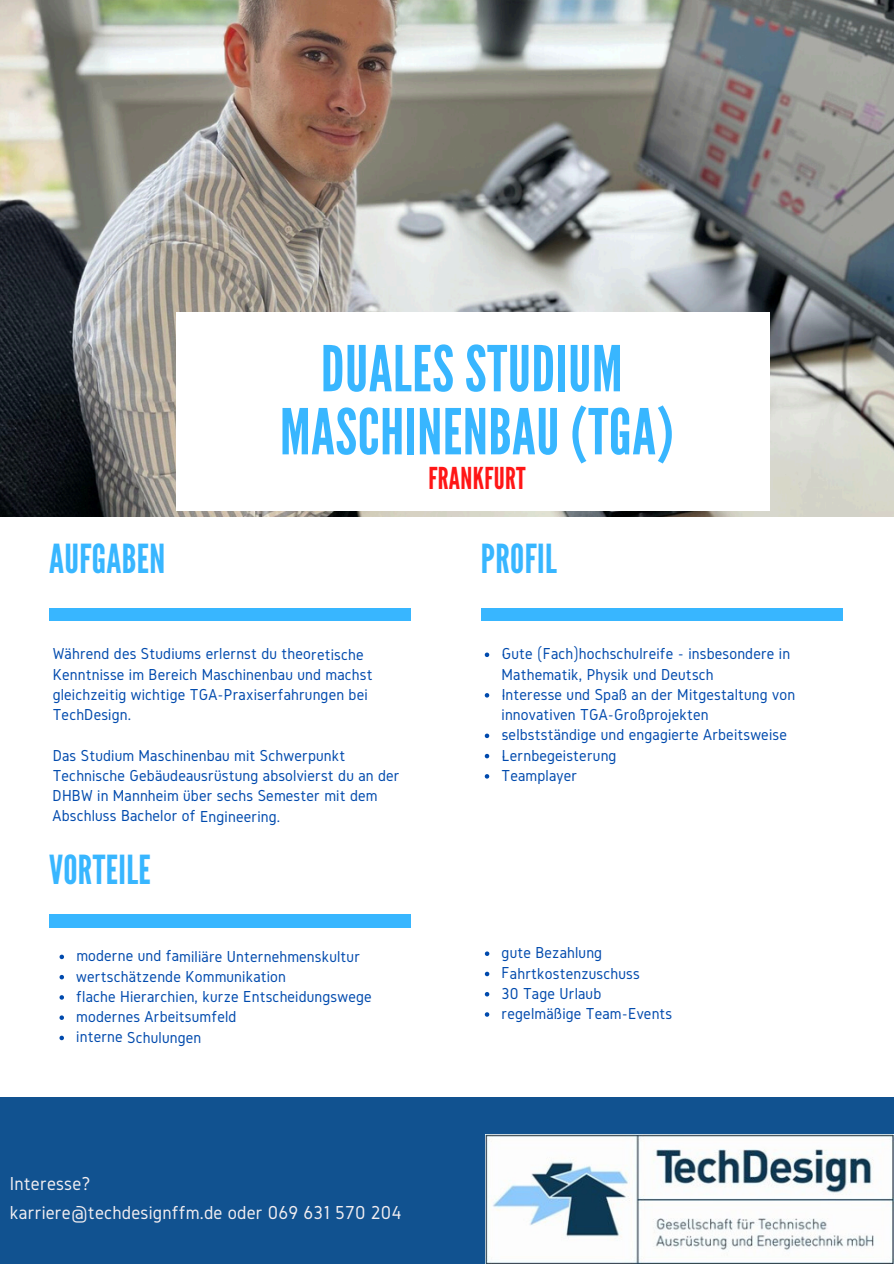
<style>
.page{position:relative;width:894px;height:1264px;background:#fff}
.page>*{position:absolute;margin:0;border:0;box-sizing:border-box;transform-origin:0 0}
.t1{font:63.15px/63px "League Gothic";letter-spacing:.01em;color:#38b6ff;text-align:center}
.t2{font:39.9px "League Gothic";letter-spacing:.01em;color:#38b6ff}
.t3{font:30.15px "League Gothic";letter-spacing:.01em;color:#ff1616}
.t4{font:19.5px/29.4px "Gidole";letter-spacing:.01em;color:#f2eef1}
.t5{font:16.5px/20.2px "Gidole";letter-spacing:.01em;color:#004aad}
</style>
<div class="page">
<div style="left:0;top:0;width:893px;height:1263px;background:#115290"></div>
<img style="left:0;top:0;width:893px;height:518px">
<div style="left:0;top:518px;width:893px;height:578px;background:#fff"></div>
<div style="left:176px;top:313px;width:593px;height:198px;background:#fff"></div>
<div style="left:49px;top:608px;width:361px;height:12px;background:#38b6ff"></div>
<div style="left:481px;top:608px;width:361px;height:12px;background:#38b6ff"></div>
<img style="left:485px;top:1134px;width:408px;height:129px">
<svg style="left:484px;top:652px;width:5px;height:5px"></svg>
<svg style="left:484px;top:693px;width:5px;height:4px"></svg>
<svg style="left:484px;top:733px;width:5px;height:5px"></svg>
<svg style="left:484px;top:753px;width:5px;height:5px"></svg>
<svg style="left:484px;top:774px;width:5px;height:4px"></svg>
<div style="left:49px;top:914px;width:361px;height:13px;background:#38b6ff"></div>
<svg style="left:59px;top:954px;width:5px;height:5px"></svg>
<svg style="left:59px;top:974px;width:5px;height:5px"></svg>
<svg style="left:59px;top:995px;width:5px;height:4px"></svg>
<svg style="left:59px;top:1015px;width:5px;height:4px"></svg>
<svg style="left:59px;top:1035px;width:5px;height:5px"></svg>
<svg style="left:484px;top:951px;width:5px;height:5px"></svg>
<svg style="left:484px;top:971px;width:5px;height:5px"></svg>
<svg style="left:484px;top:992px;width:5px;height:4px"></svg>
<svg style="left:484px;top:1012px;width:5px;height:4px"></svg>
<p class="t2" style="left:49px;top:535px;width:118px">AUFGABEN</p>
<h1 class="t1" style="left:280px;top:338px;width:395px">DUALES STUDIUM<br>MASCHINENBAU (TGA)</h1>
<h1 class="t3" style="left:428px;top:461px;width:99px">FRANKFURT</h1>
<p class="t2" style="left:481px;top:535px;width:77px">PROFIL</p>
<h2 class="t5" style="left:53px;top:643px;width:321px">Während des Studiums erlernst du theoretische Kenntnisse im Bereich Maschinenbau und machst gleichzeitig wichtige TGA-Praxiserfahrungen bei TechDesign.</h2>
<p class="t5" style="left:53px;top:745px;width:348px">Das Studium Maschinenbau mit Schwerpunkt Technische Gebäudeausrüstung absolvierst du an der DHBW in Mannheim über sechs Semester mit dem Abschluss Bachelor of Engineering.</p>
<p class="t2" style="left:49px;top:846px;width:103px">VORTEILE</p>
<p class="t5" style="left:76px;top:945px;width:285px">moderne und familiäre Unternehmenskultur</p>
<h2 class="t5" style="left:76px;top:965px;width:211px">wertschätzende Kommunikation</h2>
<p class="t5" style="left:76px;top:986px;width:297px">flache Hierarchien, kurze Entscheidungswege</p>
<p class="t5" style="left:76px;top:1006px;width:162px">modernes Arbeitsumfeld</p>
<p class="t5" style="left:76px;top:1026px;width:126px">interne Schulungen</p>
<p class="t4" style="left:10px;top:1168px;width:393px">Interesse?<br>karriere@techdesignffm.de oder 069 631 570 204</p>
<p class="t5" style="left:501px;top:643px;width:290px">·Gute (Fach)hochschulreife - insbesondere in<br>Mathematik, Physik und Deutsch</p>
<p class="t5" style="left:501px;top:684px;width:295px">·Interesse und Spaß an der Mitgestaltung von innovativen TGA-Großprojekten</p>
<h2 class="t5" style="left:501px;top:724px;width:287px">·selbstständige und engagierte Arbeitsweise</h2>
<p class="t5" style="left:501px;top:744px;width:116px">·Lernbegeisterung</p>
<p class="t5" style="left:501px;top:765px;width:77px">Teamplayer</p>
<p class="t5" style="left:501px;top:942px;width:102px">gute Bezahlung</p>
<p class="t5" style="left:501px;top:962px;width:140px">Fahrtkostenzuschuss</p>
<p class="t5" style="left:501px;top:982px;width:101px">30 Tage Urlaub</p>
<p class="t5" style="left:501px;top:1003px;width:172px">regelmäßige Team-Events</p>
</div>
